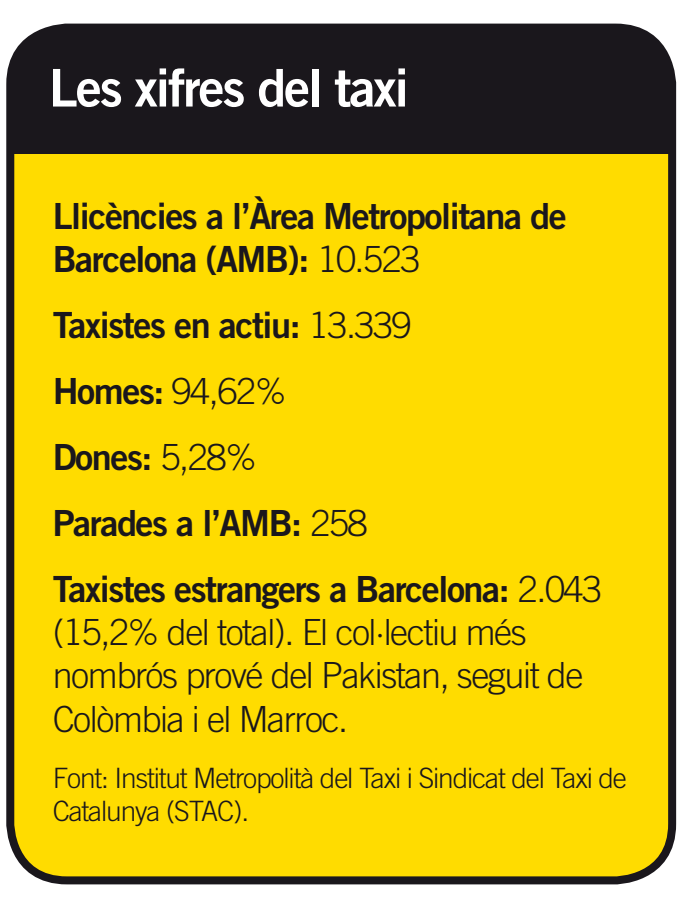
<style>
.page{position:relative;width:681px;height:908px;background:#fff}
.page>*{position:absolute;margin:0;border:0;box-sizing:border-box;transform-origin:0 0}
.t1{font:52px "Trade Gothic Bold Two";letter-spacing:-.04em;color:#fff}
.t2{font:36px/66px "Trade Gothic Bold Two";letter-spacing:-.04em;color:#1a171c}
.t3{font:300 36px/43.2px "Trade Gothic";letter-spacing:-.04em;color:#1a171c}
.t4{font:300 28px/33.6px "Trade Gothic";letter-spacing:-.04em;color:#1a171c}
.s1{font-family:"Trade Gothic";font-weight:300}
</style>
<div class="page">
<div style="left:10px;top:28px;width:661px;height:132px;background:#1a171c"></div>
<div style="left:15px;top:154px;width:656px;height:726px;background:#ffdc00"></div>
<div style="left:6px;top:24px;width:669px;height:860px;border:8px solid #1a171c;border-radius:57px"></div>
<h1 class="t1" style="left:49px;top:56px;width:361px">Les xifres del taxi</h1>
<p class="t2" style="left:53px;top:194px;width:515px;line-height:43.2px">Llicències a l’Àrea Metropolitana de<br>Barcelona (AMB): <span class="s1">10.523</span></p>
<p class="t2" style="left:53px;top:291px;width:550px">Taxistes en actiu: <span class="s1">13.339<br></span>Homes: <span class="s1">94,62%<br></span>Dones: <span class="s1">5,28%<br></span>Parades a l’AMB: <span class="s1">258<br></span>Taxistes estrangers a Barcelona: <span class="s1">2.043</span></p>
<p class="t3" style="left:53px;top:610px;width:532px">(15,2% del total). El col·lectiu més nombrós prové del Pakistan, seguit de<br>Colòmbia i el Marroc.</p>
<p class="t4" style="left:53px;top:760px;width:575px">Font: Institut Metropolità del Taxi i Sindicat del Taxi de<br>Catalunya (STAC).</p>
</div>
